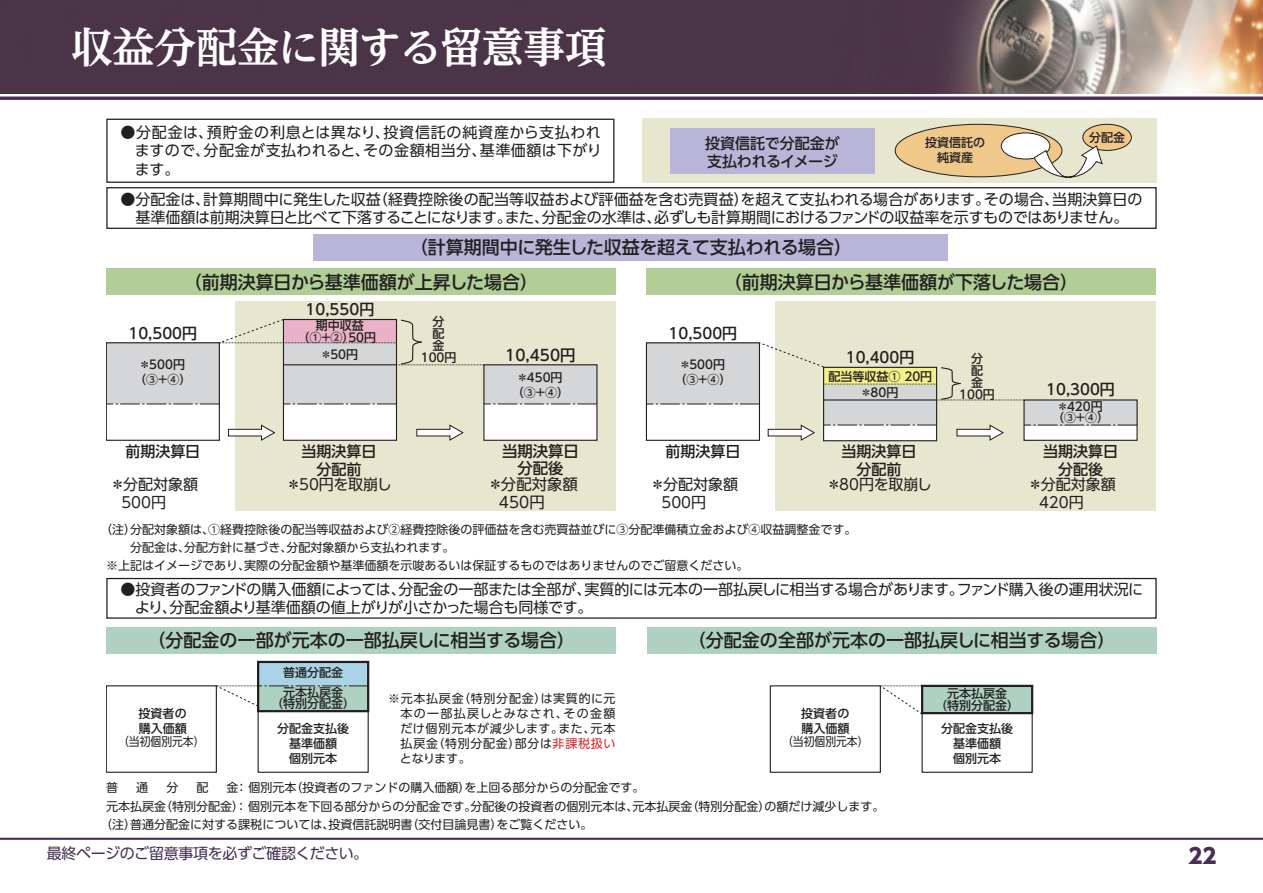
<style>
.page{position:relative;width:1263px;height:893px;background:#fff}
.page>*{position:absolute;margin:0;border:0;box-sizing:border-box;transform-origin:0 0}
.t1{font:700 42px "UD Reimin Pro";letter-spacing:-.015em;color:#fff}
.t2{font:800 21px "UD Shin Go Pro";color:#472f55}
.t3{font:500 18px "UD Shin Go Pro";color:#231f20}
.t4{font:500 15.3px/17.2px "UD Shin Go Pro";color:#231f20;text-align:center}
.t5{font:15.3px/17.2px "UD Shin Go Pro";color:#231f20}
.t6{font:15px/18px "UD Shin Go Pro";color:#231f20}
.t7{font:500 15px/18px "UD Shin Go Pro";color:#231f20;text-align:center}
.t8{font:15px "UD Shin Go Pro";letter-spacing:-.025em;color:#231f20}
.t9{font:15px "UD Shin Go Pro";letter-spacing:.035em;color:#231f20}
.t10{font:15px "UD Shin Go Pro";letter-spacing:.05em;color:#231f20}
.t11{font:15px "UD Shin Go Pro";letter-spacing:-.025em;color:#472f55}
.t12{font:12px/15px "UD Shin Go Pro";color:#231f20}
.t13{font:500 12px/15px "UD Shin Go Pro";color:#231f20;text-align:center}
.t14{font:12px/15px "UD Shin Go Pro";letter-spacing:.06em;color:#231f20}
.t15{font:12px "UD Shin Go Pro";color:#231f20;scale:.9 1}
.t16{font:12px "UD Shin Go Pro";letter-spacing:.1em;color:#231f20}
.s1{color:#d92529}
</style>
<div class="page">
<img style="left:0;top:0;width:1263px;height:94px">
<hr style="left:0;top:97px;width:1263px;height:3px;background:#472f55">
<div style="left:775px;top:301px;width:380px;height:209px;background:#e7e6ce"></div>
<div style="left:235px;top:301px;width:380px;height:209px;background:#e7e6ce"></div>
<div style="left:106px;top:269px;width:509px;height:26px;background:#b0ce95"></div>
<div style="left:646px;top:269px;width:509px;height:26px;background:#b0ce95"></div>
<div style="left:313px;top:234px;width:635px;height:27px;background:#b9b5d9"></div>
<svg style="left:106px;top:318px;width:492px;height:123px"></svg>
<svg style="left:645px;top:342px;width:493px;height:100px"></svg>
<div style="left:106px;top:119px;width:508px;height:64px;border:1px solid #231f20"></div>
<div style="left:106px;top:187px;width:1051px;height:42px;border:1px solid #231f20"></div>
<div style="left:642px;top:119px;width:515px;height:64px;background:#e7e6ce"></div>
<div style="left:895px;top:124px;width:167px;height:53px;background:#efc88a;border-radius:50%"></div>
<div style="left:895px;top:124px;width:167px;height:53px;border:1px solid #231f20;border-radius:50%"></div>
<div style="left:1001px;top:133px;width:49px;height:26px;background:#fff;border-radius:50%"></div>
<div style="left:1001px;top:133px;width:49px;height:26px;border:1px solid #231f20;border-radius:50%"></div>
<div style="left:1083px;top:124px;width:48px;height:26px;background:#efc88a;border-radius:50%"></div>
<div style="left:1082px;top:124px;width:50px;height:27px;border:1px solid #231f20;border-radius:50%"></div>
<svg style="left:1034px;top:145px;width:69px;height:33px"></svg>
<div style="left:670px;top:129px;width:205px;height:45px;background:#b9b5d9"></div>
<div style="left:106px;top:578px;width:1051px;height:41px;border:1px solid #231f20"></div>
<div style="left:106px;top:685px;width:111px;height:88px;border:1px solid #231f20"></div>
<div style="left:258px;top:685px;width:111px;height:88px;border:1px solid #231f20"></div>
<div style="left:106px;top:627px;width:510px;height:27px;background:#aed1c2"></div>
<div style="left:647px;top:627px;width:509px;height:27px;background:#aed1c2"></div>
<div style="left:770px;top:685px;width:111px;height:88px;border:1px solid #231f20"></div>
<div style="left:921px;top:685px;width:112px;height:88px;border:1px solid #231f20"></div>
<div style="left:922px;top:686px;width:110px;height:27px;background:#aed1c2"></div>
<div style="left:921px;top:685px;width:112px;height:29px;border:2px solid #231f20"></div>
<svg style="left:215px;top:660px;width:155px;height:53px"></svg>
<svg style="left:879px;top:685px;width:44px;height:30px"></svg>
<hr style="left:0;top:838px;width:1263px;height:2px;background:#472f55">
<h1 class="t1" style="left:71px;top:13px;width:537px">収益分配金に関する留意事項</h1>
<p class="t6" style="left:120px;top:123px;width:94px">●分配金は、</p>
<p class="t10" style="left:207px;top:121px;width:185px">預貯金の利息とは異なり、</p>
<p class="t10" style="left:383px;top:121px;width:219px">投資信託の純資産から支払われ</p>
<p class="t9" style="left:204px;top:139px;width:168px">分配金が支払われると、</p>
<p class="t9" style="left:480px;top:139px;width:123px">基準価額は下がり</p>
<p class="t9" style="left:363px;top:139px;width:125px">その金額相当分、</p>
<p class="t6" style="left:135px;top:141px;width:77px">ますので、ます。</p>
<p class="t7" style="left:705px;top:134px;width:136px;text-align:left">投資信託で分配金が支払われるイメージ</p>
<p class="t13" style="left:925px;top:134px;width:62px">投資信託の純資産</p>
<p class="t13" style="left:1089px;top:129px;width:37px">分配金</p>
<p class="t6" style="left:373px;top:190px;width:377px">（経費控除後の配当等収益および評価益を含む売買益）</p>
<p class="t6" style="left:741px;top:190px;width:251px">を超えて支払われる場合があります。</p>
<p class="t6" style="left:203px;top:190px;width:179px">計算期間中に発生した収益</p>
<p class="t6" style="left:1052px;top:190px;width:92px">当期決算日の</p>
<p class="t6" style="left:120px;top:190px;width:91px">●分配金は、</p>
<p class="t6" style="left:984px;top:190px;width:77px">その場合、</p>
<p class="t8" style="left:654px;top:205px;width:476px">必ずしも計算期間におけるファンドの収益率を示すものではありません。</p>
<p class="t6" style="left:135px;top:208px;width:378px">基準価額は前期決算日と比べて下落することになります。</p>
<p class="t6" style="left:542px;top:208px;width:121px">分配金の水準は、</p>
<p class="t6" style="left:505px;top:208px;width:46px">また、</p>
<h3 class="t3" style="left:410px;top:233px;width:444px">（計算期間中に発生した収益を超えて支払われる場合(</h3>
<h3 class="t3" style="left:184px;top:268px;width:356px">（前期決算日から基準価額が上昇した場合）</h3>
<h3 class="t3" style="left:724px;top:268px;width:356px">（前期決算日から基準価額が下落した場合(</h3>
<p class="t7" style="left:128px;top:324px;width:70px">10,500円</p>
<p class="t13" style="left:139px;top:357px;width:48px">＊500円</p>
<p class="t13" style="left:134px;top:372px;width:59px">)3＋4(</p>
<p class="t7" style="left:125px;top:442px;width:76px">前期決算日</p>
<p class="t6" style="left:121px;top:475px;width:78px;text-indent:-11px">＊分配対象額<br>500円</p>
<p class="t7" style="left:306px;top:299px;width:70px">10,550円</p>
<p class="t13" style="left:316px;top:318px;width:49px">期中収益</p>
<p class="t13" style="left:320px;top:347px;width:40px">＊50円</p>
<p class="t13" style="left:297px;top:329px;width:59px">（①＋②）</p>
<p class="t13" style="left:348px;top:329px;width:29px">50円</p>
<p class="t13" style="left:433px;top:315px;width:13px;line-height:12px;text-align:justify">分配金</p>
<p class="t13" style="left:421px;top:350px;width:37px">100円</p>
<p class="t4" style="left:505px;top:346px;width:72px">10,450円</p>
<p class="t13" style="left:512px;top:369px;width:59px">＊450円)3＋4(</p>
<p class="t7" style="left:301px;top:442px;width:76px">当期決算日分配前</p>
<p class="t4" style="left:502px;top:442px;width:78px">当期決算日分配後</p>
<p class="t5" style="left:499px;top:475px;width:80px;text-indent:-11px">＊分配対象額<br>450円</p>
<p class="t6" style="left:286px;top:475px;width:107px">＊50円を取崩し</p>
<p class="t7" style="left:669px;top:324px;width:70px">10,500円</p>
<p class="t13" style="left:674px;top:357px;width:59px">＊500円)3＋4(</p>
<p class="t7" style="left:666px;top:442px;width:76px">前期決算日</p>
<p class="t6" style="left:661px;top:475px;width:78px;text-indent:-11px">＊分配対象額<br>500円</p>
<p class="t7" style="left:846px;top:348px;width:70px">10,400円</p>
<p class="t13" style="left:828px;top:368px;width:105px">配当等収益① 20円</p>
<p class="t13" style="left:860px;top:384px;width:40px">＊80円</p>
<p class="t7" style="left:842px;top:442px;width:76px">当期決算日分配前</p>
<p class="t6" style="left:826px;top:475px;width:107px">＊80円を取崩し</p>
<p class="t13" style="left:959px;top:352px;width:37px;line-height:12px">分<br>配<br>金<br>100円</p>
<p class="t7" style="left:1046px;top:380px;width:70px">10,300円</p>
<p class="t13" style="left:1057px;top:398px;width:48px">＊420円</p>
<p class="t13" style="left:1052px;top:409px;width:59px">)3＋4(</p>
<p class="t7" style="left:1043px;top:442px;width:76px">当期決算日分配後</p>
<p class="t6" style="left:1039px;top:475px;width:78px;text-indent:-11px">＊分配対象額<br>420円</p>
<p class="t12" style="left:130px;top:521px;width:727px">分配対象額は、①経費控除後の配当等収益および②経費控除後の評価益を含む売買益並びに③分配準備積立金および④収益調整金です。</p>
<p class="t12" style="left:100px;top:521px;width:37px">（注）</p>
<p class="t12" style="left:184px;top:539px;width:109px">分配方針に基づき、</p>
<p class="t12" style="left:130px;top:539px;width:61px">分配金は、</p>
<p class="t12" style="left:286px;top:539px;width:169px">分配対象額から支払われます。</p>
<p class="t12" style="left:244px;top:557px;width:505px">実際の分配金額や基準価額を示唆あるいは保証するものではありませんのでご留意ください。</p>
<p class="t12" style="left:106px;top:557px;width:145px">※上記はイメージであり、</p>
<p class="t6" style="left:398px;top:580px;width:195px">分配金の一部または全部が、</p>
<p class="t6" style="left:584px;top:580px;width:381px">実質的には元本の一部払戻しに相当する場合があります。</p>
<p class="t6" style="left:957px;top:580px;width:188px">ファンド購入後の運用状況に</p>
<p class="t6" style="left:135px;top:580px;width:459px;text-indent:-14px">●投資者のファンドの購入価額によっては、<br>より分配金額より基準価額の値上がりが小さかった場合も同様です。</p>
<p class="t6" style="left:162px;top:598px;width:16px">、</p>
<h3 class="t3" style="left:148px;top:625px;width:429px">（分配金の一部が元本の一部払戻しに相当する場合）</h3>
<p class="t13" style="left:283px;top:665px;width:62px">普通分配金</p>
<p class="t12" style="left:541px;top:690px;width:76px">は実質的に元</p>
<p class="t13" style="left:283px;top:684px;width:62px">元本払戻金</p>
<p class="t13" style="left:277px;top:721px;width:74px">分配金支払後基準価額<br>個別元本</p>
<p class="t12" style="left:458px;top:690px;width:90px">（特別分配金）</p>
<p class="t12" style="left:388px;top:690px;width:77px">※元本払戻金</p>
<p class="t13" style="left:271px;top:696px;width:86px">（特別分配金(</p>
<p class="t13" style="left:139px;top:705px;width:50px;text-align:left">投資者の購入価額</p>
<p class="t15" style="left:118px;top:732px;width:98px">（当初個別元本(</p>
<p class="t12" style="left:563px;top:705px;width:53px">その金額</p>
<p class="t16" style="left:401px;top:703px;width:169px">本の一部払戻しとみなされ、</p>
<p class="t14" style="left:515px;top:720px;width:102px;text-indent:-114px">だけ個別元本が減少します。<br>部分は<span class="s1">非課税扱い</span></p>
<p class="t12" style="left:590px;top:720px;width:26px">元本</p>
<p class="t12" style="left:558px;top:720px;width:38px">また、</p>
<p class="t12" style="left:432px;top:735px;width:90px">（特別分配金）</p>
<p class="t12" style="left:400px;top:735px;width:72px">払戻金<br>となります。</p>
<p class="t12" style="left:290px;top:780px;width:181px">（投資者のファンドの購入価額）</p>
<p class="t12" style="left:106px;top:780px;width:134px">普　通　分　配　金</p>
<p class="t12" style="left:464px;top:780px;width:181px">を上回る部分からの分配金です。</p>
<p class="t12" style="left:235px;top:780px;width:62px">：個別元本</p>
<h3 class="t3" style="left:688px;top:625px;width:429px">（分配金の全部が元本の一部払戻しに相当する場合(</h3>
<p class="t13" style="left:801px;top:705px;width:50px;text-align:left">投資者の購入価額</p>
<p class="t15" style="left:782px;top:732px;width:98px">（当初個別元本(</p>
<p class="t13" style="left:935px;top:687px;width:86px;line-height:12px">元本払戻金<br>（特別分配金(</p>
<p class="t13" style="left:941px;top:721px;width:74px">分配金支払後基準価額<br>個別元本</p>
<p class="t12" style="left:764px;top:798px;width:121px">の額だけ減少します。</p>
<p class="t12" style="left:160px;top:798px;width:317px">（特別分配金：）個別元本を下回る部分からの分配金です。</p>
<p class="t12" style="left:686px;top:798px;width:85px">（特別分配金）</p>
<p class="t12" style="left:106px;top:798px;width:61px">元本払戻金</p>
<p class="t12" style="left:632px;top:798px;width:61px">元本払戻金</p>
<p class="t12" style="left:470px;top:798px;width:169px">分配後の投資者の個別元本は、</p>
<p class="t12" style="left:496px;top:816px;width:97px">をご覧ください。</p>
<p class="t12" style="left:100px;top:816px;width:37px">（注）</p>
<p class="t12" style="left:406px;top:816px;width:97px">（交付目論見書）</p>
<p class="t12" style="left:130px;top:816px;width:205px">普通分配金に対する課税については、</p>
<p class="t12" style="left:328px;top:816px;width:85px">投資信託説明書</p>
<p class="t11" style="left:47px;top:842px;width:323px">最終ページのご留意事項を必ずご確認ください。</p>
<h2 class="t2" style="left:1188px;top:838px;width:29px">22</h2>
</div>
